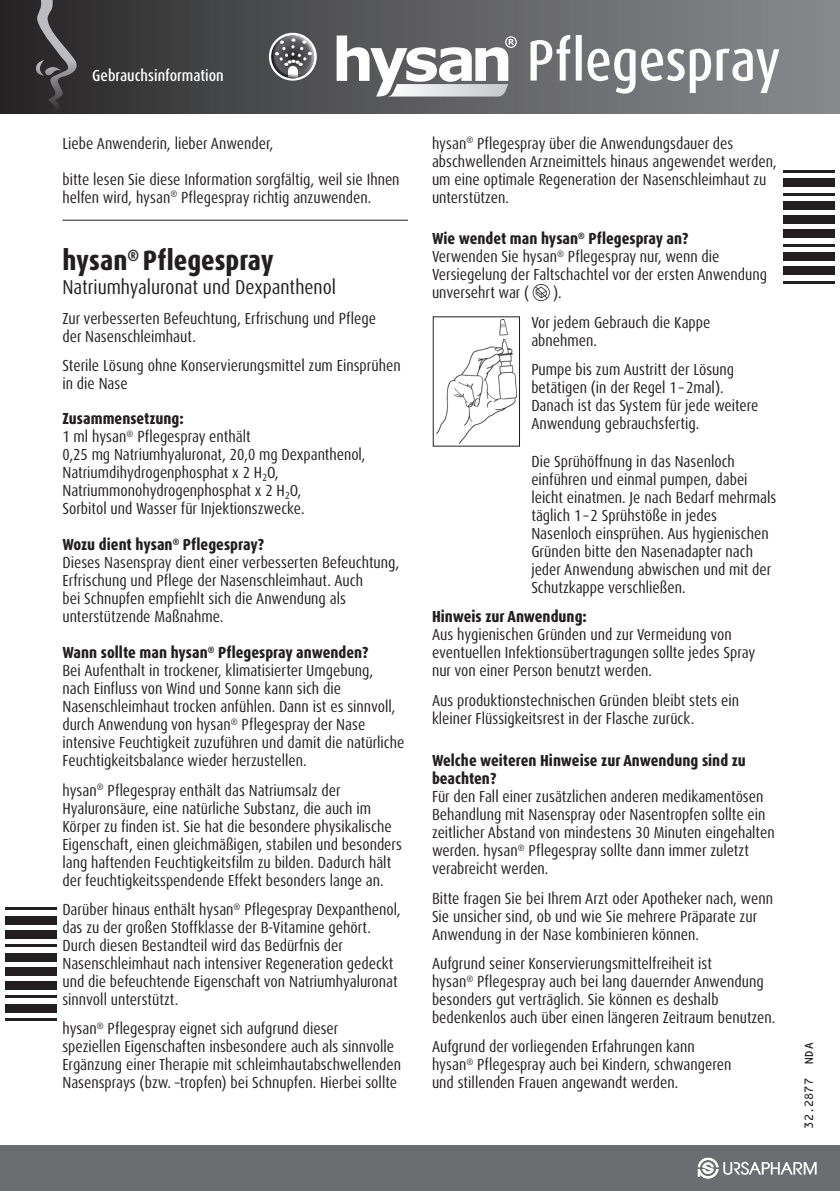
<style>
.page{position:relative;width:840px;height:1191px;background:#fff}
.page>*{position:absolute;margin:0;border:0;box-sizing:border-box;transform-origin:0 0}
.t1{font:500 condensed 58px "Dax Pro";letter-spacing:-.005em;color:#fff}
.t2{font:800 condensed 28px "Dax Pro";color:#231f20}
.t3{font:condensed 20px "Dax Pro";color:#231f20}
.t4{font:condensed 16px/18px "Dax Pro";color:#231f20}
.t5{font:800 condensed 16px/18px "Dax Pro";color:#231f20}
.t6{font:500 condensed 16px "Dax Pro";color:#fff}
.s1{font-weight:800}
</style>
<div class="page">
<div style="left:0;top:1145px;width:839px;height:46px;background:#6c6d70"></div>
<svg style="left:697px;top:1157px;width:119px;height:21px"></svg>
<hr style="left:62px;top:220px;width:346px;height:1px;background:#231f20">
<svg style="left:532px;top:284px;width:17px;height:17px"></svg>
<div style="left:0;top:0;width:839px;height:113px;background:linear-gradient(to right,#2a292a,#8b8d90)"></div>
<div style="left:280px;top:30px;width:39px;height:49px;background:#fff;opacity:.75"></div>
<div style="left:266px;top:34px;width:42px;height:47px;background:#231f20;opacity:.75"></div>
<svg style="left:336px;top:36px;width:180px;height:61px"></svg>
<svg style="left:35px;top:0;width:42px;height:113px;background:#4a4849"></svg>
<img style="left:436px;top:320px;width:80px;height:123px">
<div style="left:432px;top:316px;width:87px;height:130px;border:1px solid #231f20"></div>
<hr style="left:782px;top:281px;width:51px;height:2px;background:#231f20">
<div style="left:782px;top:266px;width:51px;height:9px;background:#231f20"></div>
<div style="left:782px;top:252px;width:51px;height:9px;background:#231f20"></div>
<hr style="left:782px;top:244px;width:51px;height:3px;background:#231f20">
<div style="left:782px;top:230px;width:51px;height:8px;background:#231f20"></div>
<div style="left:782px;top:215px;width:51px;height:9px;background:#231f20"></div>
<div style="left:782px;top:201px;width:51px;height:9px;background:#231f20"></div>
<hr style="left:782px;top:193px;width:51px;height:3px;background:#231f20">
<div style="left:782px;top:179px;width:51px;height:8px;background:#231f20"></div>
<hr style="left:782px;top:170px;width:51px;height:3px;background:#231f20">
<hr style="left:6px;top:907px;width:51px;height:3px;background:#231f20">
<div style="left:6px;top:916px;width:51px;height:8px;background:#231f20"></div>
<div style="left:6px;top:930px;width:51px;height:8px;background:#231f20"></div>
<hr style="left:6px;top:944px;width:51px;height:3px;background:#231f20">
<div style="left:6px;top:952px;width:51px;height:9px;background:#231f20"></div>
<div style="left:6px;top:967px;width:51px;height:8px;background:#231f20"></div>
<div style="left:6px;top:981px;width:51px;height:8px;background:#231f20"></div>
<hr style="left:6px;top:995px;width:51px;height:3px;background:#231f20">
<div style="left:6px;top:1003px;width:51px;height:9px;background:#231f20"></div>
<hr style="left:6px;top:1018px;width:51px;height:2px;background:#231f20">
<p class="t6" style="left:92px;top:65px;width:133px">Gebrauchsinformation</p>
<p class="t4" style="left:62px;top:134px;width:212px">Liebe Anwenderin, lieber Anwender,</p>
<p class="t4" style="left:62px;top:170px;width:338px">bitte lesen Sie diese Information sorgfältig, weil sie Ihnen helfen wird, hysan<sup>®</sup> Pflegespray richtig anzuwenden.</p>
<h2 class="t2" style="left:62px;top:242px;width:213px">hysan<sup>®</sup> Pflegespray</h2>
<p class="t3" style="left:62px;top:274px;width:275px">Natriumhyaluronat und Dexpanthenol</p>
<p class="t4" style="left:62px;top:309px;width:315px">Zur verbesserten Befeuchtung, Erfrischung und Pflege der Nasenschleimhaut.</p>
<p class="t4" style="left:62px;top:356px;width:339px">Sterile Lösung ohne Konservierungsmittel zum Einsprühen in die Nase</p>
<p class="t4" style="left:62px;top:410px;width:304px"><span class="s1">Zusammensetzung:<br></span>1 ml hysan<sup>®</sup> Pflegespray enthält<br>0,25 mg Natriumhyaluronat, 20,0 mg Dexpanthenol, Natriumdihydrogenphosphat x 2 H<sub>2</sub>O, Natriummonohydrogenphosphat x 2 H<sub>2</sub>O,<br>Sorbitol und Wasser für Injektionszwecke.</p>
<p class="t4" style="left:62px;top:536px;width:338px"><span class="s1">Wozu dient hysan</span><sup>®</sup> <span class="s1">Pflegespray?<br></span>Dieses Nasenspray dient einer verbesserten Befeuchtung, Erfrischung und Pflege der Nasenschleimhaut. Auch<br>bei Schnupfen empfiehlt sich die Anwendung als unterstützende Maßnahme.</p>
<p class="t4" style="left:62px;top:644px;width:343px"><span class="s1">Wann sollte man hysan</span><sup>®</sup> <span class="s1">Pflegespray anwenden?<br></span>Bei Aufenthalt in trockener, klimatisierter Umgebung, nach Einfluss von Wind und Sonne kann sich die Nasenschleimhaut trocken anfühlen. Dann ist es sinnvoll, durch Anwendung von hysan<sup>®</sup> Pflegespray der Nase intensive Feuchtigkeit zuzuführen und damit die natürliche Feuchtigkeitsbalance wieder herzustellen.</p>
<p class="t4" style="left:62px;top:781px;width:341px">hysan<sup>®</sup> Pflegespray enthält das Natriumsalz der Hyaluronsäure, eine natürliche Substanz, die auch im Körper zu finden ist. Sie hat die besondere physikalische Eigenschaft, einen gleichmäßigen, stabilen und besonders lang haftenden Feuchtigkeitsfilm zu bilden. Dadurch hält der feuchtigkeitsspendende Effekt besonders lange an.</p>
<p class="t4" style="left:62px;top:900px;width:339px">Darüber hinaus enthält hysan<sup>®</sup> Pflegespray Dexpanthenol, das zu der großen Stoffklasse der B-Vitamine gehört.<br>Durch diesen Bestandteil wird das Bedürfnis der Nasenschleimhaut nach intensiver Regeneration gedeckt und die befeuchtende Eigenschaft von Natriumhyaluronat sinnvoll unterstützt.</p>
<p class="t4" style="left:62px;top:1020px;width:340px">hysan<sup>®</sup> Pflegespray eignet sich aufgrund dieser<br>speziellen Eigenschaften insbesondere auch als sinnvolle Ergänzung einer Therapie mit schleimhautabschwellenden Nasensprays (bzw. –tropfen) bei Schnupfen. Hierbei sollte</p>
<h1 class="t1" style="left:526px;top:23px;width:255px">Pflegespray</h1>
<p class="t4" style="left:432px;top:134px;width:346px">hysan<sup>®</sup> Pflegespray über die Anwendungsdauer des abschwellenden Arzneimittels hinaus angewendet werden, um eine optimale Regeneration der Nasenschleimhaut zu unterstützen.</p>
<p class="t4" style="left:432px;top:230px;width:336px"><span class="s1">Wie wendet man hysan</span><sup>®</sup> <span class="s1">Pflegespray an?<br></span>Verwenden Sie hysan<sup>®</sup> Pflegespray nur, wenn die Versiegelung der Faltschachtel vor der ersten Anwendung unversehrt war (</p>
<p class="t4" style="left:531px;top:278px;width:180px;line-height:29.4px;text-indent:22px">).<br>Vor jedem Gebrauch die Kappe</p>
<p class="t4" style="left:531px;top:325px;width:204px;line-height:29.4px">abnehmen.<br>Pumpe bis zum Austritt der Lösung</p>
<p class="t4" style="left:531px;top:378px;width:229px">betätigen (in der Regel 1 – 2mal).<br>Danach ist das System für jede weitere<br>Anwendung gebrauchsfertig.</p>
<p class="t4" style="left:531px;top:452px;width:246px">Die Sprühöffnung in das Nasenloch einführen und einmal pumpen, dabei leicht einatmen. Je nach Bedarf mehrmals täglich 1 – 2 Sprühstöße in jedes Nasenloch einsprühen. Aus hygienischen Gründen bitte den Nasenadapter nach jeder Anwendung abwischen und mit der Schutzkappe verschließen.</p>
<p class="t5" style="left:432px;top:608px;width:156px">Hinweis zur Anwendung:</p>
<p class="t4" style="left:432px;top:626px;width:325px">Aus hygienischen Gründen und zur Vermeidung von eventuellen Infektionsübertragungen sollte jedes Spray nur von einer Person benutzt werden.</p>
<p class="t4" style="left:432px;top:691px;width:308px">Aus produktionstechnischen Gründen bleibt stets ein kleiner Flüssigkeitsrest in der Flasche zurück.</p>
<p class="t5" style="left:432px;top:752px;width:315px">Welche weiteren Hinweise zur Anwendung sind zu beachten?</p>
<p class="t4" style="left:432px;top:788px;width:344px">Für den Fall einer zusätzlichen anderen medikamentösen Behandlung mit Nasenspray oder Nasentropfen sollte ein zeitlicher Abstand von mindestens 30 Minuten eingehalten werden. hysan<sup>®</sup> Pflegespray sollte dann immer zuletzt verabreicht werden.</p>
<p class="t4" style="left:432px;top:889px;width:342px">Bitte fragen Sie bei Ihrem Arzt oder Apotheker nach, wenn<br>Sie unsicher sind, ob und wie Sie mehrere Präparate zur<br>Anwendung in der Nase kombinieren können.</p>
<p class="t4" style="left:432px;top:954px;width:345px">Aufgrund seiner Konservierungsmittelfreiheit ist<br>hysan<sup>®</sup> Pflegespray auch bei lang dauernder Anwendung besonders gut verträglich. Sie können es deshalb bedenkenlos auch über einen längeren Zeitraum benutzen.</p>
<p class="t4" style="left:432px;top:1038px;width:301px">Aufgrund der vorliegenden Erfahrungen kann hysan<sup>®</sup> Pflegespray auch bei Kindern, schwangeren und stillenden Frauen angewandt werden.</p>
</div>
